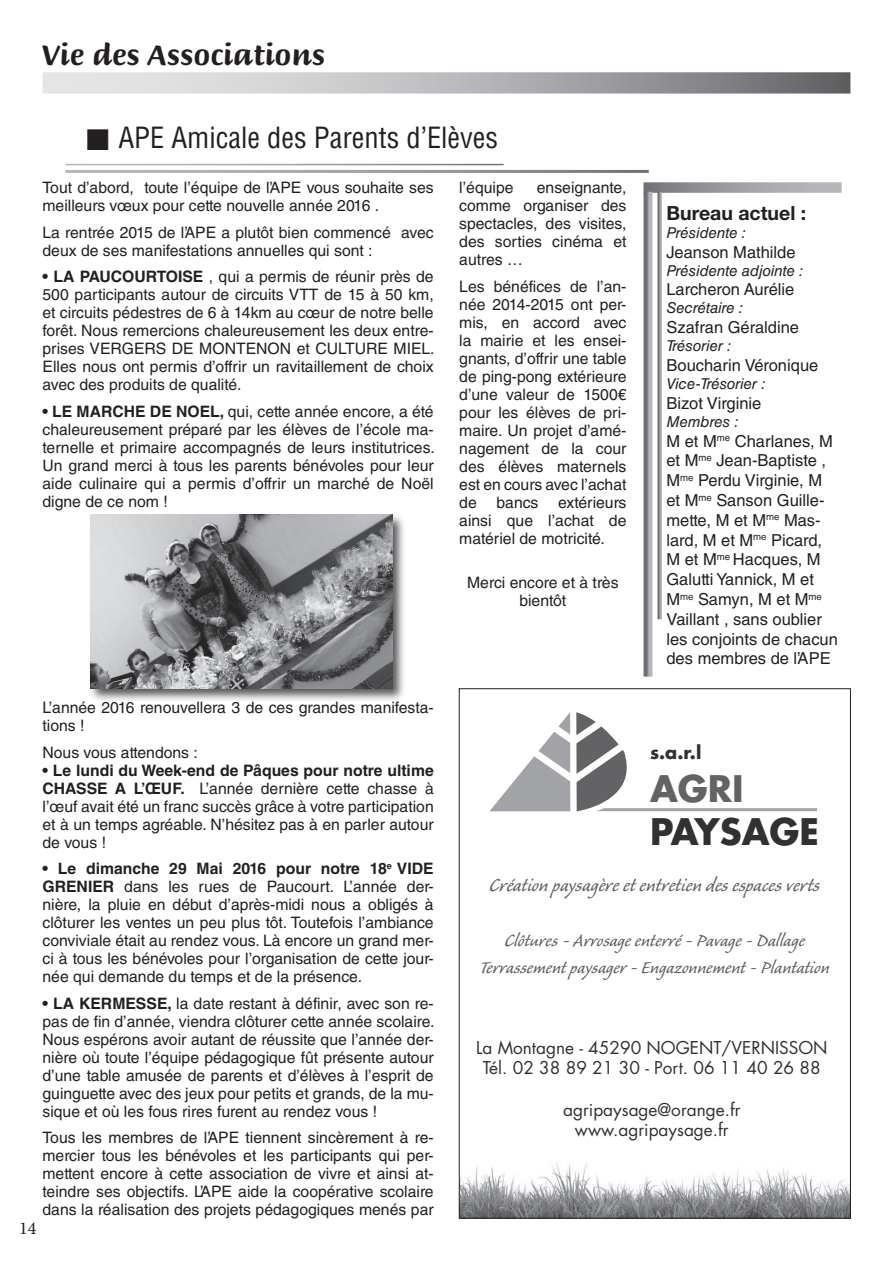
<style>
.page{position:relative;width:893px;height:1263px;background:#fff}
.page>*{position:absolute;margin:0;border:0;box-sizing:border-box;transform-origin:0 0}
.t1{font:700 35.55px/42.8px "Futura Std";color:#323031}
.t2{font:700 30px "Briem Script Std";color:#231f20}
.t3{font:condensed 28.5px "Helvetica LT Std";color:#231f20}
.t4{font:23.7px "Caliban";color:#636366}
.t5{font:22.2px/26.7px "Caliban";color:#636366;text-align:center}
.t6{font:700 19.5px "Helvetica Neue";color:#231f20}
.t7{font:18px "Minion Pro";color:#231f20}
.t8{font:700 17.85px "Futura Std";color:#323031}
.t9{font:17.25px/20.7px "Futura Std";color:#323031;text-align:center}
.t10{font:16.5px/19.8px "Helvetica LT Std";color:#231f20}
.t11{font:15.75px/18px "Helvetica LT Std";color:#231f20;text-align:justify}
.t12{font:italic 15px "Helvetica LT Std";color:#231f20}
.s1{font-weight:700}
.s2{color:#636366}
</style>
<div class="page">
<svg style="left:46px;top:75px;width:801px;height:16px"></svg>
<div style="left:43px;top:72px;width:807px;height:22px;border:2px solid #fff"></div>
<div style="left:88px;top:513px;width:319px;height:190px;background:#231f20;opacity:.75"></div>
<img style="left:91px;top:515px;width:301px;height:173px">
<svg style="left:643px;top:182px;width:199px;height:11px"></svg>
<svg style="left:657px;top:192px;width:5px;height:427px"></svg>
<svg style="left:643px;top:192px;width:9px;height:485px"></svg>
<svg style="left:490px;top:712px;width:80px;height:99px"></svg>
<hr style="left:596px;top:808px;width:221px;height:3px;background:#a1a3a6">
<svg style="left:576px;top:712px;width:51px;height:99px"></svg>
<img style="left:461px;top:1162px;width:388px;height:54px">
<p class="t2" style="left:43px;top:38px;width:284px">Vie des Associations</p>
<p class="t3" style="left:86px;top:120px;width:413px">■ APE Amicale des Parents d’Elèves</p>
<p class="t11" style="left:43px;top:179px;width:393px">Tout d’abord, toute l’équipe de l’APE vous souhaite ses meilleurs vœux pour cette nouvelle année 2016 .</p>
<p class="t11" style="left:43px;top:223px;width:393px">La rentrée 2015 de l’APE a plutôt bien commencé avec deux de ses manifestations annuelles qui sont :</p>
<p class="t11" style="left:43px;top:268px;width:394px"><span class="s1">• LA PAUCOURTOISE</span> , qui a permis de réunir près de 500 participants autour de circuits VTT de 15 à 50 km, et circuits pédestres de 6 à 14km au cœur de notre belle forêt. Nous remercions chaleureusement les deux entre&shy;prises VERGERS DE MONTENON et CULTURE MIEL.<br>Elles nous ont permis d’offrir un ravitaillement de choix avec des produits de qualité.</p>
<p class="t11" style="left:43px;top:402px;width:394px"><span class="s1">• LE MARCHE DE NOEL,</span> qui, cette année encore, a été chaleureusement préparé par les élèves de l’école ma&shy;ternelle et primaire accompagnés de leurs institutrices.<br>Un grand merci à tous les parents bénévoles pour leur aide culinaire qui a permis d’offrir un marché de Noël digne de ce nom !</p>
<p class="t11" style="left:459px;top:179px;width:56px">l’équipe</p>
<p class="t11" style="left:459px;top:179px;width:169px;text-indent:78px">enseignante, comme organiser des spectacles, des visites, des sorties cinéma et autres …</p>
<p class="t11" style="left:459px;top:277px;width:169px">Les bénéfices de l’an&shy;née 2014-2015 ont per&shy;mis, en accord avec la mairie et les ensei&shy;gnants, d’offrir une table de ping-pong extérieure d’une valeur de 1500€ pour les élèves de pri&shy;maire. Un projet d’amé&shy;nagement de la cour des élèves maternels est en cours avec l’achat de</p>
<p class="t11" style="left:459px;top:493px;width:169px;text-indent:99px">extérieurs ainsi que l’achat de matériel de motricité.</p>
<p class="t11" style="left:467px;top:574px;width:153px;text-align:center">Merci encore et à très bientôt</p>
<p class="t11" style="left:496px;top:493px;width:44px">bancs</p>
<p class="t6" style="left:666px;top:201px;width:141px">Bureau actuel :</p>
<p class="t12" style="left:666px;top:224px;width:81px">Présidente :</p>
<p class="t10" style="left:666px;top:242px;width:131px">Jeanson Mathilde</p>
<p class="t12" style="left:666px;top:262px;width:138px">Présidente adjointe :</p>
<p class="t10" style="left:666px;top:280px;width:129px">Larcheron Aurélie</p>
<p class="t12" style="left:666px;top:299px;width:78px">Secrétaire :</p>
<p class="t10" style="left:666px;top:317px;width:134px">Szafran Géraldine</p>
<p class="t12" style="left:666px;top:337px;width:66px">Trésorier :</p>
<p class="t10" style="left:666px;top:355px;width:153px">Boucharin Véronique</p>
<p class="t12" style="left:666px;top:375px;width:101px">Vice-Trésorier :</p>
<p class="t10" style="left:666px;top:393px;width:96px">Bizot Virginie</p>
<p class="t12" style="left:666px;top:413px;width:74px">Membres :</p>
<p class="t10" style="left:666px;top:431px;width:173px">M et M<sup>me</sup> Charlanes, M et M<sup>me</sup> Jean-Baptiste ,<br>M<sup>me</sup> Perdu Virginie, M et M<sup>me</sup> Sanson Guille&shy;mette, M et M<sup>me</sup> Mas&shy;lard, M et M<sup>me</sup> Picard,<br>M et M<sup>me</sup> Hacques, M<br>Galutti Yannick, M et<br>M<sup>me</sup> Samyn, M et M<sup>me<br></sup>Vaillant , sans oublier les conjoints de chacun des membres de l’APE</p>
<p class="t11" style="left:43px;top:699px;width:393px">L’année 2016 renouvellera 3 de ces grandes manifesta&shy;tions !</p>
<p class="t11" style="left:43px;top:743px;width:157px">Nous vous attendons :</p>
<p class="t11" style="left:43px;top:761px;width:393px"><span class="s1">• Le lundi du Week-end de Pâques pour notre ultime CHASSE A L’ŒUF.</span> L’année dernière cette chasse à l’œuf avait été un franc succès grâce à votre participation et à un temps agréable. N’hésitez pas à en parler autour de vous !</p>
<p class="t11" style="left:43px;top:860px;width:393px"><span class="s1">• Le dimanche 29 Mai 2016 pour notre 18</span><sup>e</sup> <span class="s1">VIDE GRENIER</span> dans les rues de Paucourt. L’année der&shy;nière, la pluie en début d’après-midi nous a obligés à clôturer les ventes un peu plus tôt. Toutefois l’ambiance conviviale était au rendez vous. Là encore un grand mer&shy;ci à tous les bénévoles pour l’organisation de cette jour&shy;née qui demande du temps et de la présence.</p>
<p class="t11" style="left:43px;top:994px;width:394px"><span class="s1">• LA KERMESSE,</span> la date restant à définir, avec son re&shy;pas de fin d’année, viendra clôturer cette année scolaire.<br>Nous espérons avoir autant de réussite que l’année der&shy;nière où toute l’équipe pédagogique fût présente autour d’une table amusée de parents et d’élèves à l’esprit de guinguette avec des jeux pour petits et grands, de la mu&shy;sique et où les fous rires furent au rendez vous !</p>
<p class="t11" style="left:43px;top:1129px;width:393px">Tous les membres de l’APE tiennent sincèrement à re&shy;mercier tous les bénévoles et les participants qui per&shy;mettent encore à cette association de vivre et ainsi at&shy;teindre ses objectifs. L’APE aide la coopérative scolaire dans la réalisation des projets pédagogiques menés par</p>
<p class="t7" style="left:19px;top:1216px;width:19px">14</p>
<p class="t8" style="left:650px;top:741px;width:53px">s.a.r.l</p>
<p class="t1" style="left:650px;top:767px;width:171px"><span class="s2">AGRI<br></span>PAYSAGE</p>
<p class="t4" style="left:489px;top:873px;width:332px">Création paysagère et entretien des espaces verts</p>
<p class="t5" style="left:480px;top:928px;width:351px">Clôtures - Arrosage enterré - Pavage - Dallage<br>Terrassement paysager - Engazonnement - Plantation</p>
<p class="t9" style="left:476px;top:1037px;width:353px">La Montagne - 45290 NOGENT/VERNISSON<br>Tél. 02 38 89 21 30 - Port. 06 11 40 26 88</p>
<p class="t9" style="left:563px;top:1099px;width:179px">agripaysage@orange.fr www.agripaysage.fr</p>
</div>
